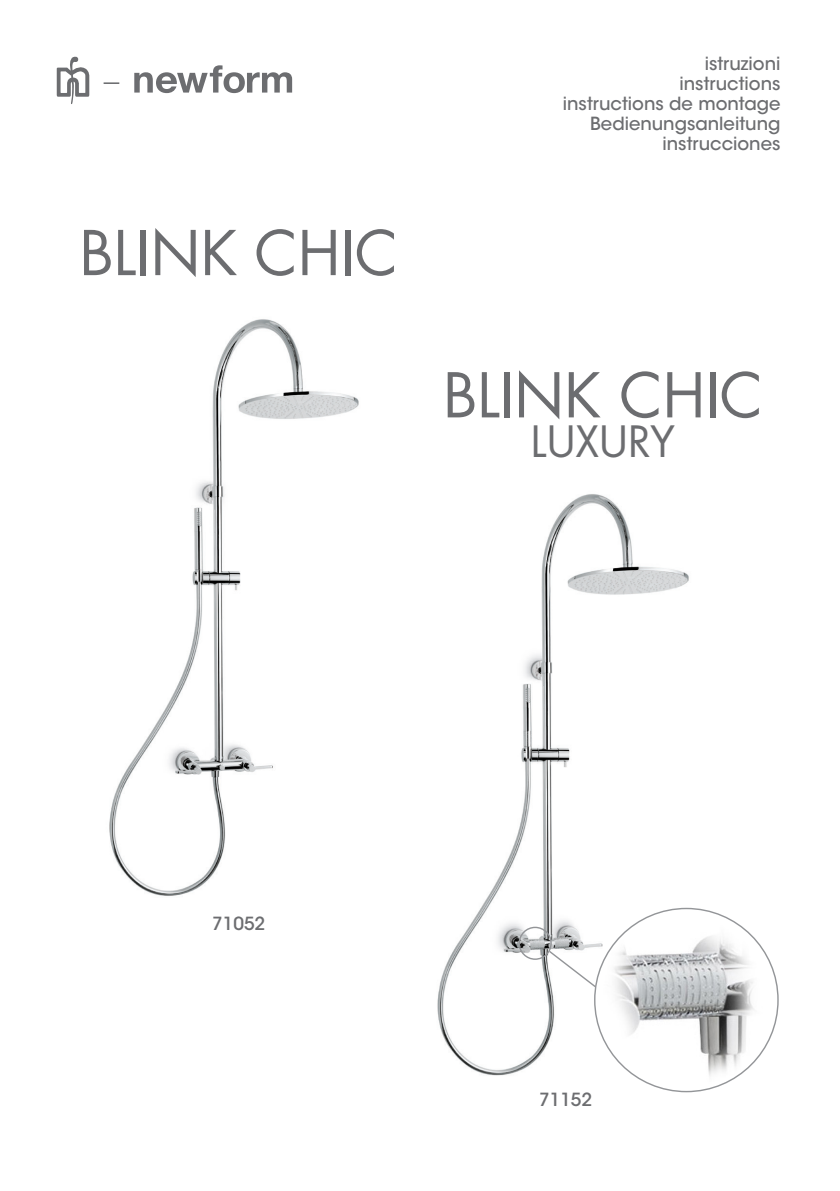
<style>
.page{position:relative;width:840px;height:1191px;background:#fff}
.page>*{position:absolute;margin:0;border:0;box-sizing:border-box;transform-origin:0 0}
.t1{font:60px "Futura Std";color:#6c6d70}
.t2{font:42px "Futura Std";color:#6c6d70}
.t3{font:500 18px "ITC Avant Garde Std";color:#6c6d70}
</style>
<div class="page">
<svg style="left:57px;top:57px;width:235px;height:47px"></svg>
<img style="left:437px;top:494px;width:252px;height:582px">
<img style="left:603px;top:903px;width:170px;height:185px">
<div style="left:518px;top:926px;width:33px;height:34px;border:1px solid #939598;border-radius:50%"></div>
<svg style="left:547px;top:949px;width:50px;height:39px"></svg>
<img style="left:109px;top:319px;width:250px;height:577px">
<p class="t1" style="left:79px;top:215px;width:320px">BLINK CHIC</p>
<p class="t3" style="left:704px;top:52px;width:77px">istruzioni</p>
<p class="t3" style="left:679px;top:72px;width:102px">instructions</p>
<p class="t3" style="left:562px;top:92px;width:219px">instructions de montage</p>
<p class="t3" style="left:589px;top:112px;width:192px">Bedienungsanleitung</p>
<p class="t3" style="left:662px;top:132px;width:119px">instrucciones</p>
<p class="t1" style="left:443px;top:357px;width:321px">BLINK CHIC</p>
<p class="t2" style="left:530px;top:415px;width:145px">LUXURY</p>
<p class="t3" style="left:212px;top:912px;width:55px">71052</p>
<p class="t3" style="left:538px;top:1088px;width:55px">71152</p>
</div>
